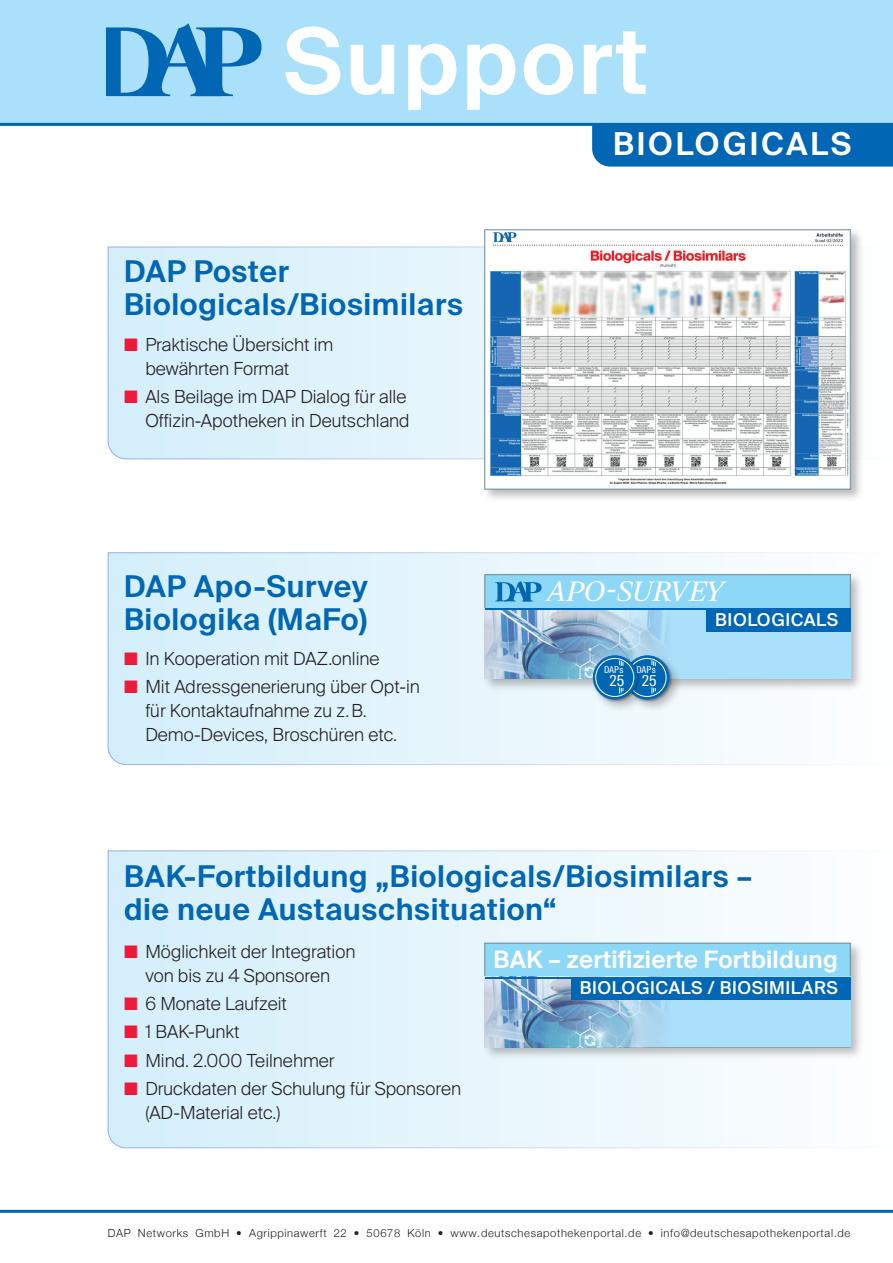
<style>
.page{position:relative;width:893px;height:1263px;background:#fff}
.page>*{position:absolute;margin:0;border:0;box-sizing:border-box;transform-origin:0 0}
.t1{font:600 91.35px "Suisse Intl";letter-spacing:.03em;color:#fff}
.t2{font:600 31.5px "Suisse Intl";letter-spacing:.09em;color:#fff}
.t3{font:600 30px/33px "Suisse Intl";letter-spacing:.02em;color:#0166b3}
.t4{font:italic 26.85px "Suisse Works";letter-spacing:-.02em;color:#fff}
.t5{font:600 24px "Suisse Intl";letter-spacing:.01em;color:#fff}
.t6{font:300 18px/24px "Suisse Intl";color:#231f20}
.t7{font:500 17.7px "Suisse Intl";letter-spacing:.03em;color:#fff}
.t8{font:15px "Suisse Intl Cond";color:#fff}
.t9{font:300 11.1px "Helvetica Neue";letter-spacing:.06em;color:#231f20}
.t10{font:9.45px "Suisse Intl Cond";color:#fff}
.s1{color:#ed1a3a}
</style>
<div class="page">
<svg style="left:107px;top:850px;width:708px;height:298px"></svg>
<svg style="left:107px;top:552px;width:717px;height:213px"></svg>
<svg style="left:107px;top:246px;width:376px;height:214px;background:#ddf1fb"></svg>
<div style="left:0;top:0;width:893px;height:124px;background:#aae0f9"></div>
<div style="left:592px;top:126px;width:301px;height:41px;background:#0166b3"></div>
<svg style="left:106px;top:23px;width:156px;height:73px"></svg>
<div style="left:483px;top:228px;width:381px;height:274px;background:#231f20;opacity:.3"></div>
<img style="left:487px;top:232px;width:361px;height:255px">
<div style="left:482px;top:572px;width:382px;height:120px;background:#231f20;opacity:.3"></div>
<div style="left:485px;top:574px;width:365px;height:105px;background:#8dd7f7;border:1px solid #6c8895"></div>
<div style="left:485px;top:608px;width:365px;height:70px;background:#aae0f9"></div>
<img style="left:485px;top:610px;width:177px;height:68px">
<hr style="left:485px;top:608px;width:365px;height:2px;background:#0166b3">
<div style="left:706px;top:610px;width:144px;height:21px;background:#0166b3"></div>
<svg style="left:495px;top:581px;width:47px;height:20px"></svg>
<div style="left:591px;top:653px;width:91px;height:60px;background:#231f20;opacity:.3"></div>
<div style="left:625px;top:655px;width:47px;height:47px;background:#231f20;opacity:.4"></div>
<div style="left:626px;top:656px;width:43px;height:43px;background:#0166b3;border-radius:50%"></div>
<div style="left:625px;top:656px;width:44px;height:43px;border:1px solid #0166b3;border-radius:50%"></div>
<div style="left:628px;top:658px;width:39px;height:39px;border:1px solid #fff;border-radius:50%"></div>
<svg style="left:652px;top:660px;width:4px;height:6px"></svg>
<svg style="left:652px;top:687px;width:4px;height:6px"></svg>
<div style="left:593px;top:655px;width:47px;height:47px;background:#231f20;opacity:.4"></div>
<div style="left:593px;top:656px;width:44px;height:43px;background:#0166b3;border-radius:50%"></div>
<div style="left:593px;top:656px;width:44px;height:43px;border:1px solid #0166b3;border-radius:50%"></div>
<div style="left:595px;top:658px;width:39px;height:39px;border:1px solid #fff;border-radius:50%"></div>
<svg style="left:619px;top:660px;width:5px;height:6px"></svg>
<svg style="left:619px;top:687px;width:5px;height:6px"></svg>
<div style="left:482px;top:940px;width:382px;height:120px;background:#231f20;opacity:.3"></div>
<div style="left:485px;top:943px;width:365px;height:104px;background:#8dd7f7;border:1px solid #6c8895"></div>
<div style="left:485px;top:977px;width:365px;height:70px;background:#aae0f9"></div>
<img style="left:485px;top:979px;width:177px;height:68px">
<hr style="left:485px;top:977px;width:365px;height:2px;background:#0166b3">
<div style="left:571px;top:979px;width:279px;height:21px;background:#0166b3"></div>
<hr style="left:0;top:123px;width:893px;height:3px;background:#0166b3">
<hr style="left:0;top:1210px;width:893px;height:3px;background:#0166b3">
<h1 class="t1" style="left:283px;top:8px;width:367px">Support</h1>
<h3 class="t3" style="left:124px;top:255px;width:340px">DAP Poster<br>Biologicals/Biosimilars</h3>
<p class="t6" style="left:145px;top:333px;width:190px;text-indent:-21px"><span class="s1">■</span> Praktische Übersicht im bewährten Format</p>
<p class="t6" style="left:124px;top:385px;width:287px;text-align:right"><span class="s1">■</span> Als Beilage im DAP Dialog für alle<br>Offizin-Apotheken in Deutschland</p>
<h3 class="t3" style="left:124px;top:570px;width:245px">DAP Apo-Survey<br>Biologika (MaFo)</h3>
<p class="t6" style="left:124px;top:646px;width:257px"><span class="s1">■</span> In Kooperation mit DAZ.online</p>
<p class="t6" style="left:145px;top:674px;width:276px;text-indent:-21px"><span class="s1">■</span> Mit Adressgenerierung über Opt-in für Kontaktaufnahme zu z.B.<br>Demo-Devices, Broschüren etc.</p>
<h2 class="t2" style="left:613px;top:125px;width:240px">BIOLOGICALS</h2>
<h3 class="t4" style="left:546px;top:575px;width:180px">APO-SURVEY</h3>
<p class="t10" style="left:604px;top:664px;width:21px">DAPs</p>
<p class="t8" style="left:609px;top:672px;width:16px">25</p>
<p class="t10" style="left:636px;top:664px;width:21px">DAPs</p>
<p class="t8" style="left:642px;top:672px;width:16px">25</p>
<p class="t7" style="left:715px;top:609px;width:124px">BIOLOGICALS</p>
<h3 class="t3" style="left:124px;top:860px;width:629px">BAK-Fortbildung „Biologicals/Biosimilars – die neue Austauschsituation“</h3>
<p class="t6" style="left:124px;top:939px;width:233px;text-align:center"><span class="s1">■</span> Möglichkeit der Integration von bis zu 4 Sponsoren</p>
<p class="t6" style="left:124px;top:992px;width:164px"><span class="s1">■</span> 6 Monate Laufzeit</p>
<p class="t6" style="left:124px;top:1020px;width:117px"><span class="s1">■</span> 1 BAK-Punkt</p>
<p class="t6" style="left:124px;top:1048px;width:212px"><span class="s1">■</span> Mind. 2.000 Teilnehmer</p>
<p class="t6" style="left:145px;top:1076px;width:317px;text-indent:-21px"><span class="s1">■</span> Druckdaten der Schulung für Sponsoren (AD-Material etc.)</p>
<h3 class="t5" style="left:493px;top:945px;width:346px">BAK – zertifizierte Fortbildung</h3>
<p class="t7" style="left:580px;top:978px;width:260px">BIOLOGICALS / BIOSIMILARS</p>
<p class="t9" style="left:108px;top:1224px;width:744px">DAP Networks GmbH • Agrippinawerft 22 • 50678 Köln • www.deutschesapothekenportal.de • info@deutschesapothekenportal.de</p>
</div>
